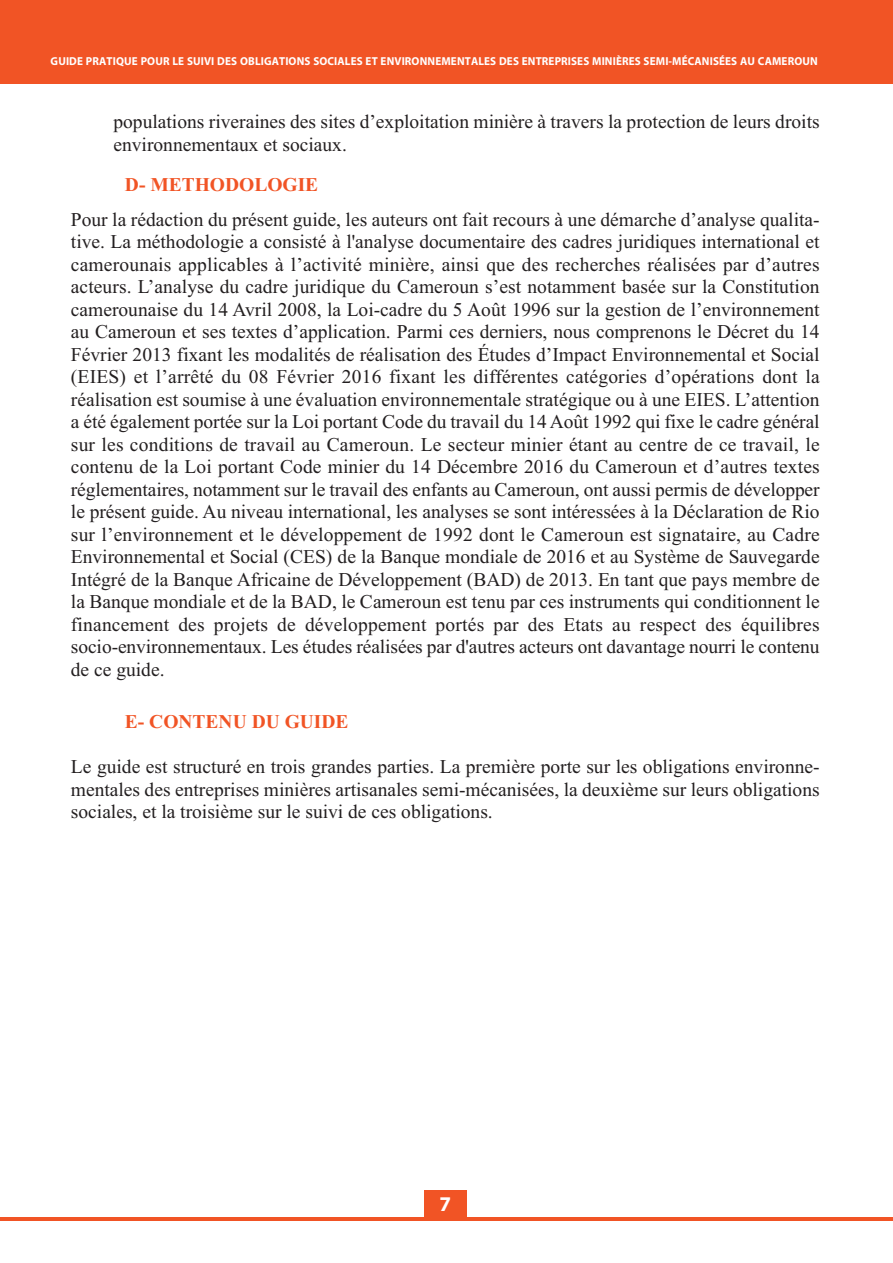
<style>
.page{position:relative;width:893px;height:1263px;background:#fff}
.page>*{position:absolute;margin:0;border:0;box-sizing:border-box;transform-origin:0 0}
.t1{font:700 21px "Myriad Pro";color:#fff}
.t2{font:19.5px/22.5px "Times New Roman";color:#231f20;text-align:justify}
.t3{font:700 19.5px "Times New Roman";color:#f15425}
.t4{font:700 16.5px "Myriad Arabic";letter-spacing:.01em;color:#fff;scale:.96 1}
</style>
<div class="page">
<div style="left:425px;top:1190px;width:42px;height:30px;background:#f15425"></div>
<hr style="left:0;top:1217px;width:893px;height:4px;background:#f15425">
<div style="left:0;top:0;width:893px;height:84px;background:#f15425"></div>
<p class="t4" style="left:51px;top:53px;width:801px">GUIDE PRATIQUE POUR LE SUIVI DES OBLIGATIONS SOCIALES ET ENVIRONNEMENTALES DES ENTREPRISES MINIÈRES SEMI-MÉCANISÉES AU CAMEROUN</p>
<p class="t2" style="left:113px;top:110px;width:708px">populations riveraines des sites d’exploitation minière à travers la protection de leurs droits environnementaux et sociaux.</p>
<p class="t3" style="left:125px;top:173px;width:195px">D- METHODOLOGIE</p>
<p class="t2" style="left:71px;top:208px;width:750px">Pour la rédaction du présent guide, les auteurs ont fait recours à une démarche d’analyse qualita&shy;tive. La méthodologie a consisté à l'analyse documentaire des cadres juridiques international et camerounais applicables à l’activité minière, ainsi que des recherches réalisées par d’autres acteurs. L’analyse du cadre juridique du Cameroun s’est notamment basée sur la Constitution camerounaise du 14 Avril 2008, la Loi-cadre du 5 Août 1996 sur la gestion de l’environnement au Cameroun et ses textes d’application. Parmi ces derniers, nous comprenons le Décret du 14<br>Février 2013 fixant les modalités de réalisation des Études d’Impact Environnemental et Social (EIES) et l’arrêté du 08 Février 2016 fixant les différentes catégories d’opérations dont la réalisation est soumise à une évaluation environnementale stratégique ou à une EIES. L’attention a été également portée sur la Loi portant Code du travail du 14 Août 1992 qui fixe le cadre général sur les conditions de travail au Cameroun. Le secteur minier étant au centre de ce travail, le contenu de la Loi portant Code minier du 14 Décembre 2016 du Cameroun et d’autres textes réglementaires, notamment sur le travail des enfants au Cameroun, ont aussi permis de développer le présent guide. Au niveau international, les analyses se sont intéressées à la Déclaration de Rio sur l’environnement et le développement de 1992 dont le Cameroun est signataire, au Cadre Environnemental et Social (CES) de la Banque mondiale de 2016 et au Système de Sauvegarde Intégré de la Banque Africaine de Développement (BAD) de 2013. En tant que pays membre de la Banque mondiale et de la BAD, le Cameroun est tenu par ces instruments qui conditionnent le financement des projets de développement portés par des Etats au respect des équilibres socio-environnementaux. Les études réalisées par d'autres acteurs ont davantage nourri le contenu de ce guide.</p>
<p class="t3" style="left:125px;top:710px;width:225px">E- CONTENU DU GUIDE</p>
<p class="t2" style="left:71px;top:755px;width:750px">Le guide est structuré en trois grandes parties. La première porte sur les obligations environne&shy;mentales des entreprises minières artisanales semi-mécanisées, la deuxième sur leurs obligations sociales, et la troisième sur le suivi de ces obligations.</p>
<p class="t1" style="left:439px;top:1196px;width:13px">7</p>
</div>
